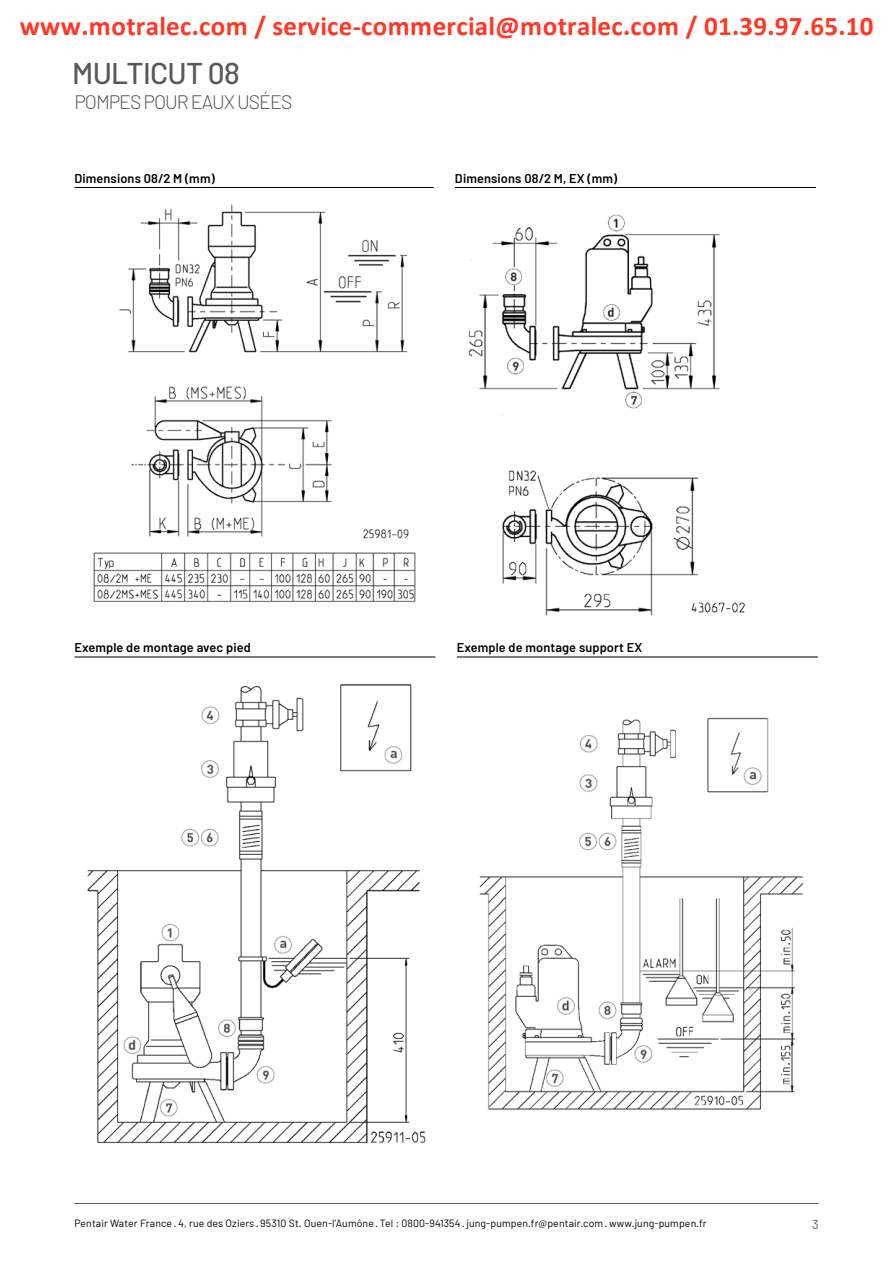
<style>
.page{position:relative;width:893px;height:1263px;background:#fff}
.page>*{position:absolute;margin:0;border:0;box-sizing:border-box;transform-origin:0 0}
.t1{font:500 30px "Barlow";letter-spacing:-.025em;color:#58595b}
.t2{font:700 27px "Calibri";color:#ff3724}
.t3{font:300 19.5px "Barlow";letter-spacing:-.05em;color:#58595b}
.t4{font:600 12.75px "Barlow";letter-spacing:.01em;color:#000}
.t5{font:12.75px "Barlow";color:#58595b}
.t6{font:10.5px "Barlow";letter-spacing:.01em;color:#000}
</style>
<div class="page">
<hr style="left:74px;top:1203px;width:745px;height:1px;background:#58595b">
<hr style="left:74px;top:187px;width:360px;height:1px;background:#000">
<img style="left:93px;top:204px;width:323px;height:398px">
<hr style="left:455px;top:187px;width:361px;height:1px;background:#000">
<img style="left:468px;top:214px;width:277px;height:402px">
<hr style="left:74px;top:657px;width:361px;height:1px;background:#000">
<img style="left:87px;top:683px;width:339px;height:461px">
<hr style="left:457px;top:657px;width:361px;height:1px;background:#000">
<img style="left:479px;top:717px;width:325px;height:393px">
<h2 class="t2" style="left:20px;top:15px;width:856px">www.motralec.com / service-commercial@motralec.com / 01.39.97.65.10</h2>
<h1 class="t1" style="left:72px;top:55px;width:169px">MULTICUT 08</h1>
<h3 class="t3" style="left:74px;top:90px;width:220px">POMPES POUR EAUX USÉES</h3>
<p class="t4" style="left:74px;top:170px;width:142px">Dimensions 08/2 M (mm)</p>
<p class="t4" style="left:455px;top:170px;width:164px">Dimensions 08/2 M, EX (mm)</p>
<p class="t4" style="left:74px;top:640px;width:178px">Exemple de montage avec pied</p>
<p class="t4" style="left:457px;top:640px;width:187px">Exemple de montage support EX</p>
<p class="t6" style="left:74px;top:1216px;width:634px">Pentair Water France · 4, rue des Oziers · 95310 St. Ouen-l’Aumône · Tel : 0800-941354 · jung-pumpen.fr@pentair.com · www.jung-pumpen.fr</p>
<p class="t5" style="left:812px;top:1216px;width:8px">3</p>
</div>
